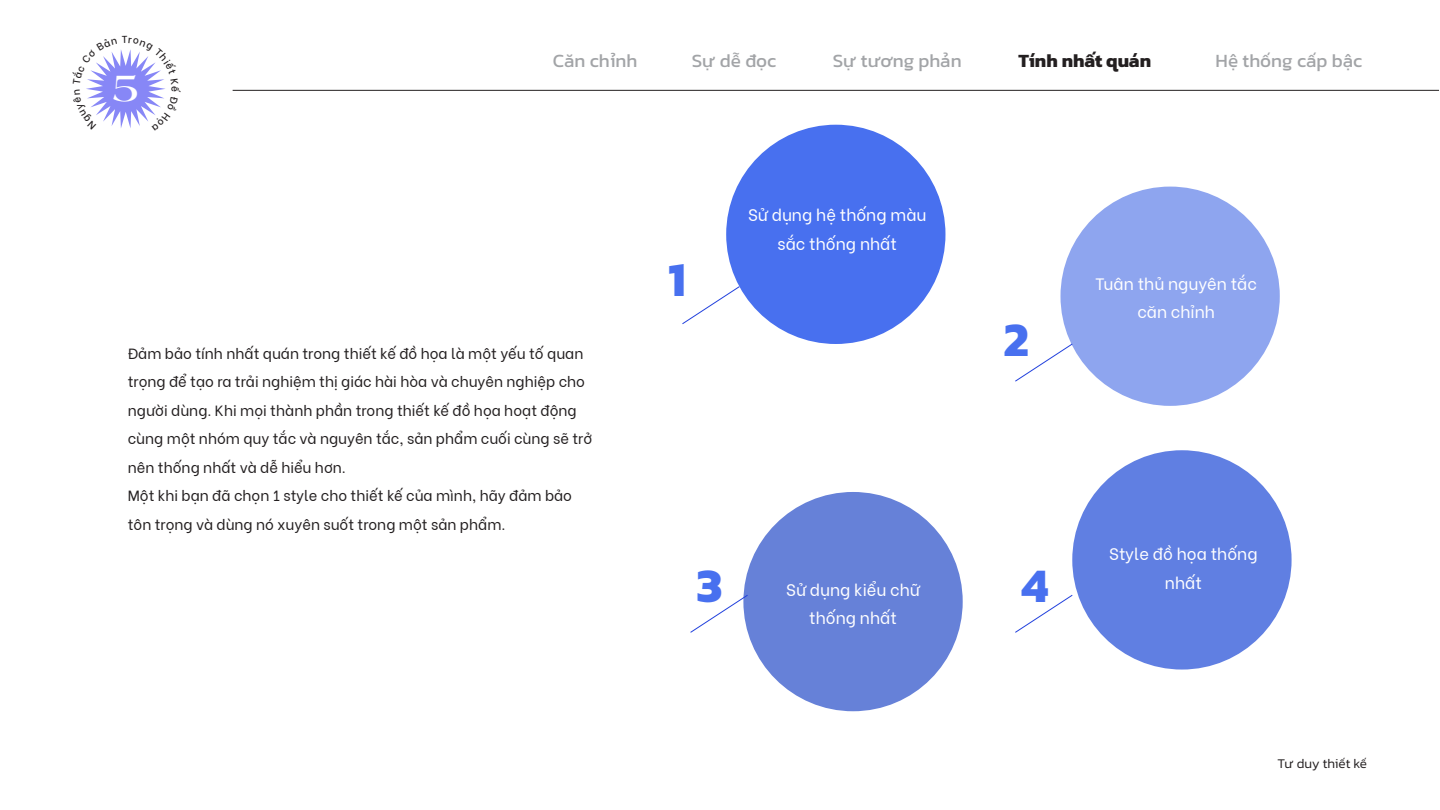
<style>
.page{position:relative;width:1440px;height:810px;background:#fff}
.page>*{position:absolute;margin:0;border:0;box-sizing:border-box;transform-origin:0 0}
.t1{font:700 48.82px "Kanit";color:#4870ef}
.t2{font:700 40.95px "UTM Americana";color:#fff}
.t3{font:18.98px "Kanit";color:#a2a4a7}
.t4{font:700 18.98px "Kanit";color:#231f20}
.t5{font:16.5px/28.5px "Be Vietnam";color:#fff;text-align:center}
.t6{font:14.77px/28.5px "Be Vietnam";color:#231f20}
.t7{font:300 13.5px "Kanit";letter-spacing:-.015em;color:#231f20}
.t8{font:500 10.05px "Be Vietnam";color:#231f20}
</style>
<div class="page">
<hr style="left:233px;top:90px;width:1206px;height:1px;background:#231f20">
<div style="left:726px;top:125px;width:219px;height:219px;background:#4870ef;border-radius:50%"></div>
<div style="left:1061px;top:187px;width:219px;height:219px;background:#8ea5ef;border-radius:50%"></div>
<div style="left:743px;top:492px;width:220px;height:219px;background:#6681d8;border-radius:50%"></div>
<div style="left:1072px;top:450px;width:220px;height:220px;background:#607fe2;border-radius:50%"></div>
<svg style="left:682px;top:287px;width:57px;height:37px"></svg>
<svg style="left:1015px;top:344px;width:57px;height:37px"></svg>
<svg style="left:691px;top:595px;width:57px;height:37px"></svg>
<svg style="left:1015px;top:595px;width:57px;height:37px"></svg>
<svg style="left:86px;top:49px;width:79px;height:79px"></svg>
<h2 class="t2" style="left:112px;top:58px;width:28px">5</h2>
<p class="t8" style="left:184px;top:86px;width:8px;rotate:90deg">ế</p>
<p class="t3" style="left:553px;top:46px;width:86px">Căn chỉnh</p>
<p class="t3" style="left:692px;top:46px;width:86px">Sự dễ đọc</p>
<p class="t3" style="left:833px;top:46px;width:130px">Sự tương phản</p>
<p class="t4" style="left:1018px;top:45px;width:134px">Tính nhất quán</p>
<p class="t3" style="left:1216px;top:46px;width:148px">Hệ thống cấp bậc</p>
<h1 class="t1" style="left:668px;top:242px;width:19px">1</h1>
<p class="t5" style="left:748px;top:199px;width:180px">Sử dụng hệ thống màu sắc thống nhất</p>
<p class="t5" style="left:1095px;top:268px;width:163px">Tuân thủ nguyên tắc căn chỉnh</p>
<p class="t6" style="left:128px;top:338px;width:466px">Đảm bảo tính nhất quán trong thiết kế đồ họa là một yếu tố quan trọng để tạo ra trải nghiệm thị giác hài hòa và chuyên nghiệp cho người dùng. Khi mọi thành phần trong thiết kế đồ họa hoạt động cùng một nhóm quy tắc và nguyên tắc, sản phẩm cuối cùng sẽ trở nên thống nhất và dễ hiểu hơn.<br>Một khi bạn đã chọn 1 style cho thiết kế của mình, hãy đảm bảo tôn trọng và dùng nó xuyên suốt trong một sản phẩm.</p>
<h1 class="t1" style="left:1003px;top:302px;width:27px">2</h1>
<h1 class="t1" style="left:697px;top:547px;width:28px">3</h1>
<h1 class="t1" style="left:1022px;top:547px;width:28px">4</h1>
<p class="t5" style="left:786px;top:574px;width:135px">Sử dụng kiểu chữ thống nhất</p>
<p class="t5" style="left:1109px;top:538px;width:150px">Style đồ họa thống nhất</p>
<p class="t7" style="left:1278px;top:754px;width:91px">Tư duy thiết kế</p>
</div>
